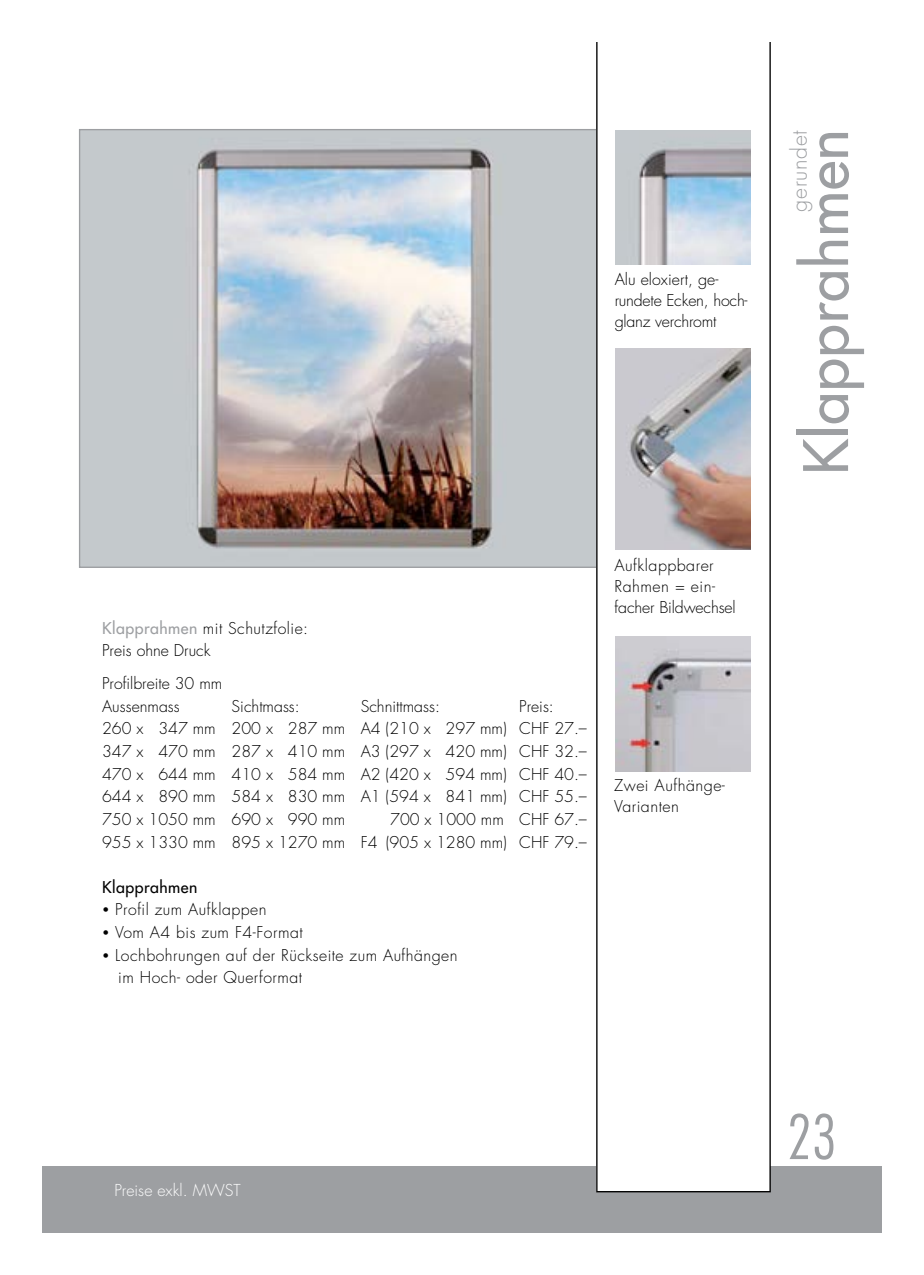
<style>
.page{position:relative;width:924px;height:1275px;background:#fff}
.page>*{position:absolute;margin:0;border:0;box-sizing:border-box;transform-origin:0 0}
.t1{font:59.6px "Futura";letter-spacing:.01em;color:#9d9fa2}
.t2{font:300 condensed 59.6px "Futura";color:#9d9fa2}
.t3{font:300 21.2px "Futura";letter-spacing:.03em;color:#9d9fa2}
.t4{font:300 16px "Futura";color:#fff}
.t5{font:300 15.8px/22.6px "Futura";color:#000}
.t6{font:300 15.8px/21px "Futura";letter-spacing:.03em;color:#000}
.t7{font:15.8px "Futura";letter-spacing:.03em;color:#000}
.s1{font-weight:400;color:#9d9fa2}
.s2{font-size:12px}
</style>
<div class="page">
<img style="left:81px;top:131px;width:515px;height:435px">
<div style="left:42px;top:1166px;width:839px;height:67px;background:#9d9fa2"></div>
<svg style="left:596px;top:42px;width:174px;height:1150px"></svg>
<img style="left:615px;top:130px;width:135px;height:135px">
<img style="left:615px;top:349px;width:135px;height:200px">
<img style="left:615px;top:636px;width:134px;height:135px">
<p class="t5" style="left:614px;top:269px;width:134px;line-height:21px">Alu eloxiert, ge&shy;rundete Ecken, hoch&shy;glanz verchromt</p>
<p class="t6" style="left:102px;top:617px;width:207px;line-height:22.6px"><span class="s1">Klapprahmen</span> mit Schutzfolie:<br>Preis ohne Druck</p>
<p class="t5" style="left:102px;top:672px;width:122px">Profilbreite 30 mm<br>Aussenmass<br>260 x 347 mm<br>347 x 470 mm<br>470 x 644 mm<br>644 x 890 mm<br>750 x 1050 mm<br>955 x 1330 mm</p>
<p class="t7" style="left:102px;top:876px;width:97px">Klapprahmen</p>
<p class="t6" style="left:102px;top:899px;width:166px"><span class="s2">•</span> Profil zum Aufklappen</p>
<p class="t6" style="left:102px;top:922px;width:202px"><span class="s2">•</span> Vom A4 bis zum F4-Format</p>
<p class="t6" style="left:118px;top:944px;width:340px;line-height:22.6px;text-indent:-16px"><span class="s2">•</span> Lochbohrungen auf der Rückseite zum Aufhängen im Hoch- oder Querformat</p>
<p class="t5" style="left:231px;top:695px;width:115px">Sichtmass:<br>200 x 287 mm<br>287 x 410 mm<br>410 x 584 mm<br>584 x 830 mm<br>690 x 990 mm<br>895 x 1270 mm</p>
<p class="t5" style="left:360px;top:695px;width:81px">Schnittmass:</p>
<p class="t5" style="left:360px;top:717px;width:148px">A4 (210 x 297 mm)</p>
<p class="t5" style="left:360px;top:740px;width:148px">A3 (297 x 420 mm)</p>
<p class="t5" style="left:360px;top:763px;width:148px">A2 (420 x 594 mm)</p>
<p class="t5" style="left:360px;top:785px;width:148px">A1 (594 x 841 mm)</p>
<p class="t5" style="left:390px;top:808px;width:115px">700 x 1000 mm</p>
<p class="t5" style="left:360px;top:830px;width:148px">F4 (905 x 1280 mm)</p>
<p class="t5" style="left:519px;top:695px;width:69px">Preis:<br>CHF 27.–<br>CHF 32.–<br>CHF 40.–<br>CHF 55.–<br>CHF 67.–<br>CHF 79.–</p>
<p class="t6" style="left:614px;top:554px;width:123px">Aufklappbarer<br>Rahmen = ein&shy;facher Bildwechsel</p>
<p class="t6" style="left:614px;top:774px;width:112px">Zwei Aufhänge-<br>Varianten</p>
<h2 class="t3" style="left:785px;top:211px;width:82px;rotate:-90deg">gerundet</h2>
<h1 class="t1" style="left:786px;top:475px;width:347px;rotate:-90deg">Klapprahmen</h1>
<p class="t4" style="left:114px;top:1179px;width:128px">Preise exkl. MWST</p>
<h1 class="t2" style="left:786px;top:1099px;width:51px">23</h1>
</div>
